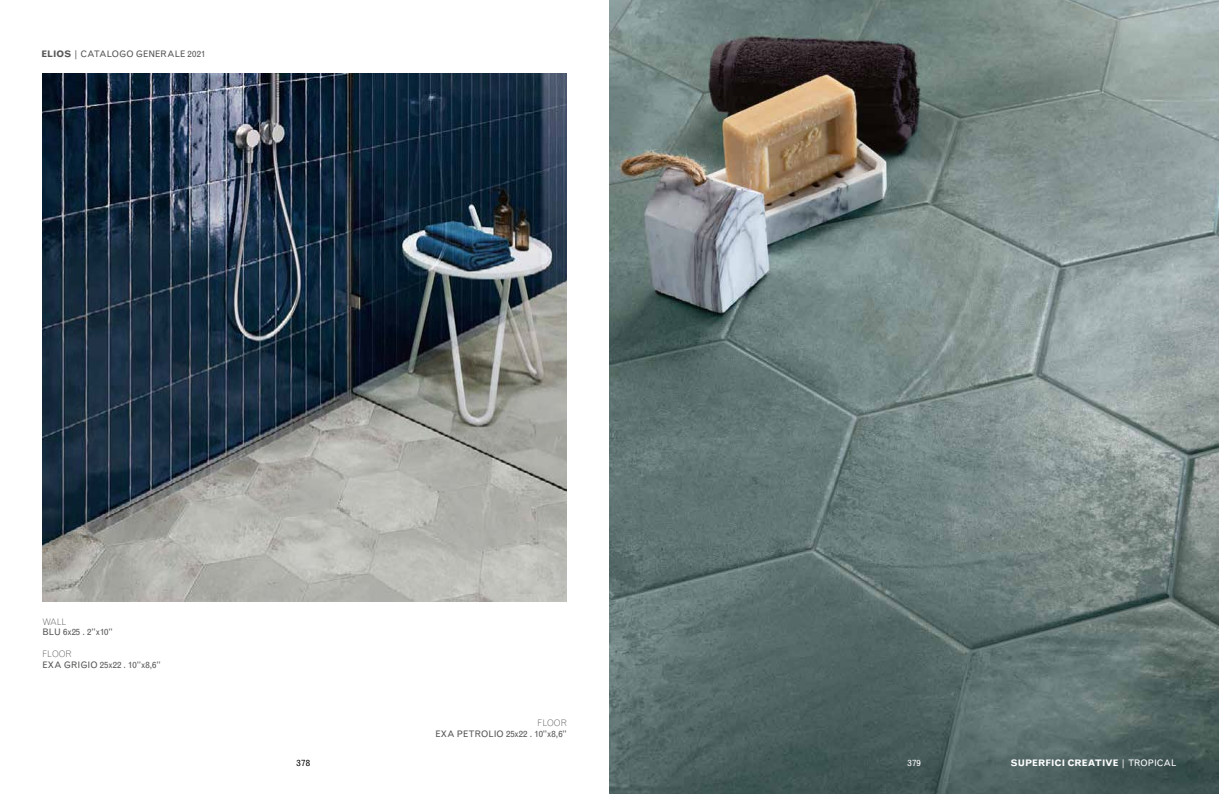
<style>
.page{position:relative;width:1219px;height:794px;background:#fff}
.page>*{position:absolute;margin:0;border:0;box-sizing:border-box;transform-origin:0 0}
.t1{font:9px "Grotesque MT Std";color:#575756}
.t2{font:700 9px "Grotesque MT Std";letter-spacing:.005em;color:#fff}
.t3{font:300 9px "Grotesque MT Std";color:#575756}
.t4{font:9px "Grotesque MT Std";color:#000}
.t5{font:9px "Grotesque MT Std";color:#fff}
.s1{font-weight:700}
.s2{font-weight:400}
</style>
<div class="page">
<img style="left:609px;top:0;width:610px;height:794px">
<img style="left:43px;top:74px;width:524px;height:527px">
<p class="t1" style="left:41px;top:48px;width:166px"><span class="s1">ELIOS</span> | CATALOGO GENERALE 2021</p>
<p class="t3" style="left:43px;top:616px;width:25px">WALL</p>
<p class="t1" style="left:43px;top:627px;width:72px">BLU 6x25 . 2”x10”</p>
<p class="t3" style="left:43px;top:648px;width:31px">FLOOR</p>
<p class="t1" style="left:43px;top:659px;width:120px">EXA GRIGIO 25x22 . 10”x8,6”</p>
<p class="t3" style="left:538px;top:718px;width:31px">FLOOR</p>
<p class="t1" style="left:435px;top:729px;width:133px">EXA PETROLIO 25x22 . 10”x8,6”</p>
<p class="t4" style="left:297px;top:758px;width:15px">378</p>
<p class="t5" style="left:908px;top:758px;width:15px">379</p>
<p class="t2" style="left:1011px;top:758px;width:167px">SUPERFICI CREATIVE <span class="s2">| TROPICAL</span></p>
</div>
